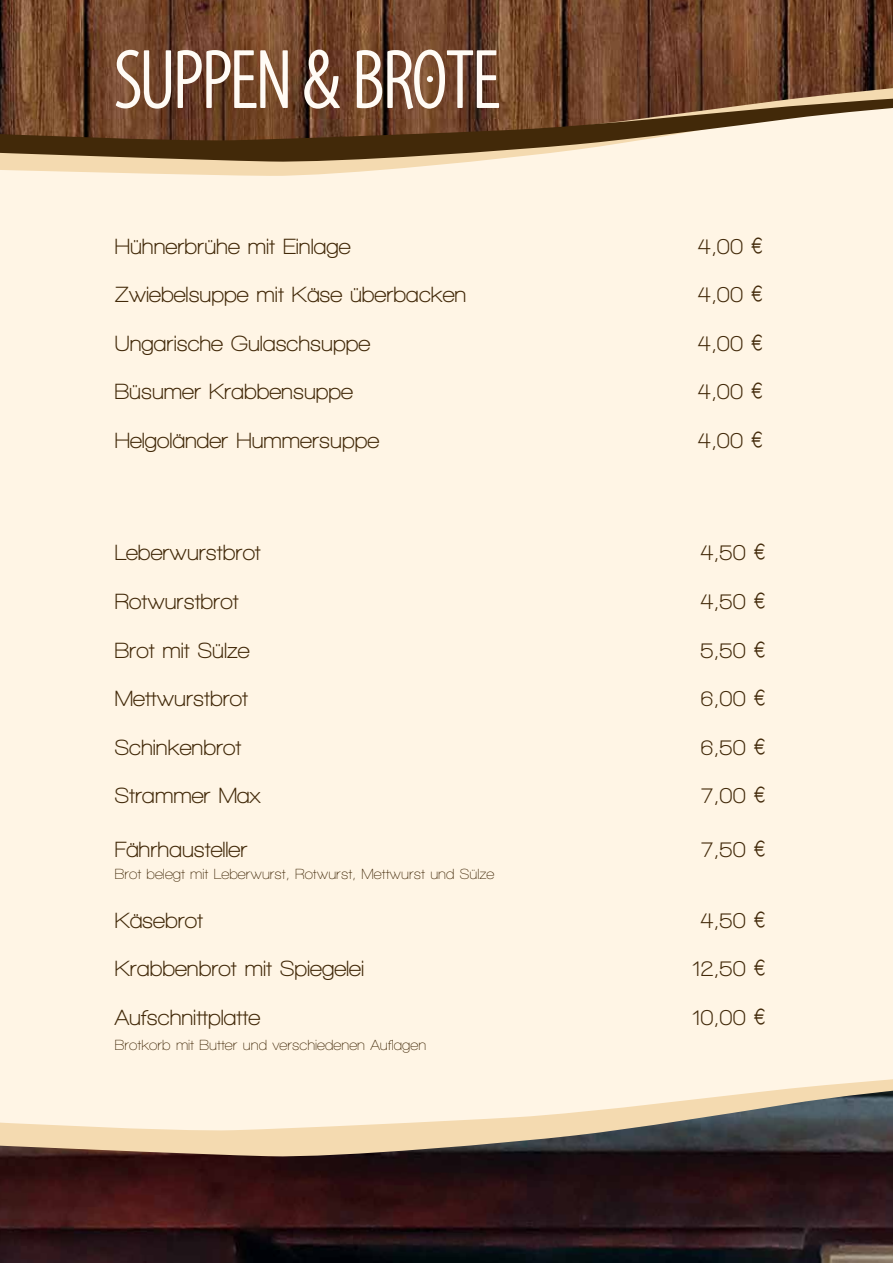
<style>
.page{position:relative;width:893px;height:1263px;background:#fff}
.page>*{position:absolute;margin:0;border:0;box-sizing:border-box;transform-origin:0 0}
.t1{font:condensed 85.35px "Santana";color:#fffbf5}
.t2{font:700 22.5px "Walkway";color:#422909}
.t3{font:600 15px "Walkway";color:#422909}
.s1{font-family:"Euro Collection";font-weight:400}
</style>
<div class="page">
<img style="left:0;top:1158px;width:893px;height:105px">
<img style="left:0;top:0;width:893px;height:87px">
<div style="left:0;top:176px;width:893px;height:902px;background:#fff5e5"></div>
<svg style="left:0;top:87px;width:893px;height:89px;background:#bba087"></svg>
<svg style="left:0;top:98px;width:893px;height:65px;background:#896c51"></svg>
<svg style="left:0;top:1078px;width:893px;height:80px;background:#c6baa8"></svg>
<h1 class="t1" style="left:115px;top:38px;width:386px">SUPPEN &amp; BROTE</h1>
<p class="t2" style="left:115px;top:234px;width:237px">Hühnerbrühe mit Einlage</p>
<p class="t2" style="left:698px;top:234px;width:66px">4,00 <span class="s1">C</span></p>
<p class="t2" style="left:115px;top:282px;width:353px">Zwiebelsuppe mit Käse überbacken</p>
<p class="t2" style="left:698px;top:282px;width:66px">4,00 <span class="s1">C</span></p>
<p class="t2" style="left:115px;top:331px;width:257px">Ungarische Gulaschsuppe</p>
<p class="t2" style="left:698px;top:331px;width:66px">4,00 <span class="s1">C</span></p>
<p class="t2" style="left:115px;top:380px;width:240px">Büsumer Krabbensuppe</p>
<p class="t2" style="left:698px;top:380px;width:66px">4,00 <span class="s1">C</span></p>
<p class="t2" style="left:115px;top:428px;width:266px">Helgoländer Hummersuppe</p>
<p class="t2" style="left:698px;top:428px;width:66px">4,00 <span class="s1">C</span></p>
<p class="t2" style="left:115px;top:541px;width:148px">Leberwurstbrot</p>
<p class="t2" style="left:700px;top:541px;width:66px">4,50 <span class="s1">C</span></p>
<p class="t2" style="left:115px;top:589px;width:125px">Rotwurstbrot</p>
<p class="t2" style="left:700px;top:589px;width:66px">4,50 <span class="s1">C</span></p>
<p class="t2" style="left:115px;top:638px;width:136px">Brot mit Sülze</p>
<p class="t2" style="left:700px;top:638px;width:66px">5,50 <span class="s1">C</span></p>
<p class="t2" style="left:115px;top:686px;width:135px">Mettwurstbrot</p>
<p class="t2" style="left:700px;top:686px;width:66px">6,00 <span class="s1">C</span></p>
<p class="t2" style="left:115px;top:735px;width:128px">Schinkenbrot</p>
<p class="t2" style="left:700px;top:735px;width:66px">6,50 <span class="s1">C</span></p>
<p class="t2" style="left:115px;top:784px;width:147px">Strammer Max</p>
<p class="t2" style="left:700px;top:784px;width:66px">7,00 <span class="s1">C</span></p>
<p class="t2" style="left:115px;top:838px;width:134px">Fährhausteller</p>
<p class="t2" style="left:700px;top:838px;width:66px">7,50 <span class="s1">C</span></p>
<p class="t3" style="left:115px;top:866px;width:381px">Brot belegt mit Leberwurst, Rotwurst, Mettwurst und Sülze</p>
<p class="t2" style="left:115px;top:908px;width:90px">Käsebrot</p>
<p class="t2" style="left:700px;top:908px;width:66px">4,50 <span class="s1">C</span></p>
<p class="t2" style="left:115px;top:956px;width:251px">Krabbenbrot mit Spiegelei</p>
<p class="t2" style="left:691px;top:956px;width:76px">12,50 <span class="s1">C</span></p>
<p class="t2" style="left:115px;top:1005px;width:147px">Aufschnittplatte</p>
<p class="t2" style="left:691px;top:1005px;width:76px">10,00 <span class="s1">C</span></p>
<p class="t3" style="left:115px;top:1037px;width:313px">Brotkorb mit Butter und verschiedenen Auflagen</p>
</div>
